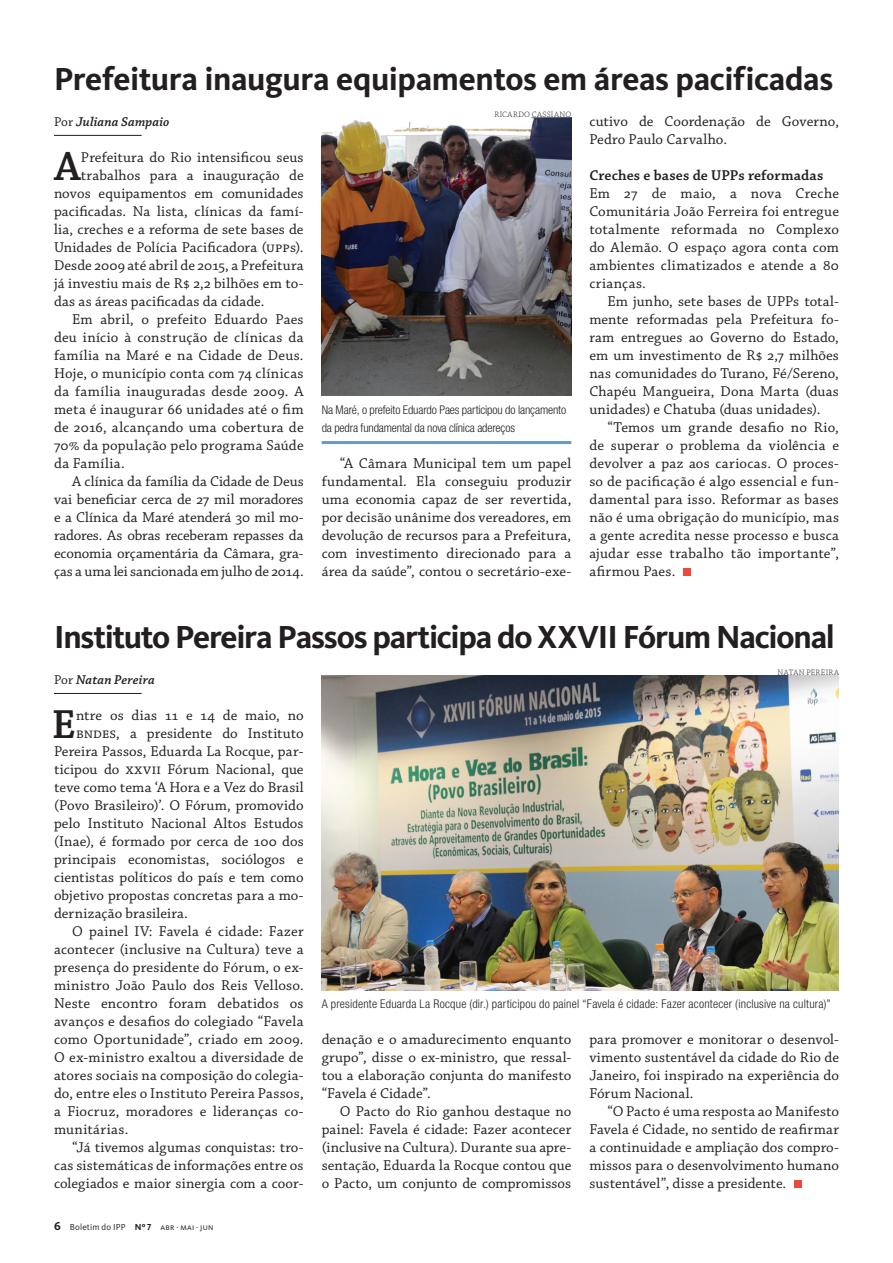
<style>
.page{position:relative;width:893px;height:1263px;background:#fff}
.page>*{position:absolute;margin:0;border:0;box-sizing:border-box;transform-origin:0 0}
.t1{font:600 42.75px "Chaparral Pro";color:#231f20}
.t2{font:700 33px "Kievit";letter-spacing:-.02em;color:#231f20}
.t3{font:15px/18px "Chaparral Pro";letter-spacing:.01em;color:#231f20;text-align:justify}
.t4{font:15px "Chaparral Pro";letter-spacing:.03em;color:#231f20}
.t5{font:600 15px "Chaparral Pro";letter-spacing:.005em;color:#231f20}
.t6{font:italic 600 13.5px "Chaparral Pro";letter-spacing:.01em;color:#231f20}
.t7{font:300 condensed 12px "Helvetica Neue LT Std";letter-spacing:.01em;color:#231f20}
.t8{font:300 condensed 12px/18px "Helvetica Neue LT Std";letter-spacing:-.01em;color:#231f20}
.t9{font:9px "Kievit";letter-spacing:.015em;color:#231f20}
.t10{font:300 8.25px "Chaparral Pro";letter-spacing:.045em;color:#231f20}
.s1{font-weight:400;font-style:normal}
.s2{font-family:"Kievit Bold SC";font-size:12px}
.s3{font-family:"Kievit Bold SC"}
.s4{font-family:"Kievit Regular SC"}
</style>
<div class="page">
<hr style="left:54px;top:135px;width:88px;height:1px;background:#231f20">
<div style="left:683px;top:568px;width:8px;height:8px;background:#ef473c"></div>
<hr style="left:54px;top:693px;width:88px;height:1px;background:#231f20">
<div style="left:794px;top:1181px;width:7px;height:7px;background:#ef473c"></div>
<hr style="left:322px;top:441px;width:249px;height:3px;background:#6a9ac1">
<img style="left:322px;top:117px;width:249px;height:279px">
<img style="left:322px;top:675px;width:517px;height:315px">
<h2 class="t2" style="left:54px;top:60px;width:781px">Prefeitura inaugura equipamentos em áreas pacificadas</h2>
<p class="t6" style="left:54px;top:114px;width:117px"><span class="s1">Por</span> Juliana Sampaio</p>
<h1 class="t1" style="left:55px;top:142px;width:28px">A</h1>
<p class="t3" style="left:81px;top:149px;width:224px">Prefeitura do Rio intensificou seus</p>
<p class="t3" style="left:81px;top:167px;width:224px">trabalhos para a inauguração de</p>
<p class="t3" style="left:54px;top:185px;width:251px">novos equipamentos em comunidades</p>
<p class="t3" style="left:54px;top:203px;width:251px">pacificadas. Na lista, clínicas da famí-</p>
<p class="t3" style="left:54px;top:221px;width:251px">lia, creches e a reforma de sete bases de</p>
<p class="t3" style="left:54px;top:239px;width:251px">Unidades de Polícia Pacificadora (upps).</p>
<p class="t3" style="left:54px;top:257px;width:251px">Desde 2009 até abril de 2015, a Prefeitura</p>
<p class="t3" style="left:54px;top:275px;width:251px">já investiu mais de R$ 2,2 bilhões em to-</p>
<p class="t3" style="left:54px;top:293px;width:212px">das as áreas pacificadas da cidade.</p>
<p class="t3" style="left:72px;top:311px;width:233px">Em abril, o prefeito Eduardo Paes</p>
<p class="t4" style="left:54px;top:329px;width:251px">deu início à construção de clínicas da</p>
<p class="t4" style="left:54px;top:347px;width:251px">família na Maré e na Cidade de Deus.</p>
<p class="t3" style="left:54px;top:365px;width:251px">Hoje, o município conta com 74 clínicas</p>
<p class="t3" style="left:54px;top:383px;width:251px">da família inauguradas desde 2009. A</p>
<p class="t3" style="left:54px;top:401px;width:251px">meta é inaugurar 66 unidades até o fim</p>
<p class="t3" style="left:54px;top:419px;width:251px">de 2016, alcançando uma cobertura de</p>
<p class="t3" style="left:54px;top:437px;width:251px">70% da população pelo programa Saúde</p>
<p class="t3" style="left:54px;top:455px;width:72px">da Família.</p>
<p class="t3" style="left:72px;top:473px;width:233px">A clínica da família da Cidade de Deus</p>
<p class="t3" style="left:54px;top:491px;width:251px">vai beneficiar cerca de 27 mil moradores</p>
<p class="t3" style="left:54px;top:509px;width:251px">e a Clínica da Maré atenderá 30 mil mo-</p>
<p class="t3" style="left:54px;top:527px;width:251px">radores. As obras receberam repasses da</p>
<p class="t3" style="left:54px;top:545px;width:251px">economia orçamentária da Câmara, gra-</p>
<p class="t3" style="left:54px;top:563px;width:251px">ças a uma lei sancionada em julho de 2014.</p>
<p class="t10" style="left:494px;top:110px;width:78px">RICARDO CASSIANO</p>
<p class="t8" style="left:322px;top:401px;width:246px">Na Maré, o prefeito Eduardo Paes participou do lançamento da pedra fundamental da nova clínica adereços</p>
<p class="t3" style="left:322px;top:455px;width:251px;text-indent:18px">“A Câmara Municipal tem um papel fundamental. Ela conseguiu produzir uma economia capaz de ser revertida, por decisão unânime dos vereadores, em devolução de recursos para a Prefeitura, com investimento direcionado para a área da saúde”, contou o secretário-exe-</p>
<p class="t3" style="left:589px;top:113px;width:251px">cutivo de Coordenação de Governo,<br>Pedro Paulo Carvalho.</p>
<p class="t5" style="left:589px;top:167px;width:236px">Creches e bases de UPPs reformadas</p>
<p class="t3" style="left:589px;top:185px;width:251px">Em 27 de maio, a nova Creche Comunitária João Ferreira foi entregue totalmente reformada no Complexo do Alemão. O espaço agora conta com ambientes climatizados e atende a 80 crianças.</p>
<p class="t3" style="left:589px;top:293px;width:251px;text-indent:18px">Em junho, sete bases de UPPs total&shy;mente reformadas pela Prefeitura fo&shy;ram entregues ao Governo do Estado, em um investimento de R$ 2,7 milhões nas comunidades do Turano, Fé/Sereno, Chapéu Mangueira, Dona Marta (duas unidades) e Chatuba (duas unidades).</p>
<p class="t3" style="left:589px;top:419px;width:251px;text-indent:18px">“Temos um grande desafio no Rio, de superar o problema da violência e devolver a paz aos cariocas. O proces&shy;so de pacificação é algo essencial e fun&shy;damental para isso. Reformar as bases não é uma obrigação do município, mas a gente acredita nesse processo e busca ajudar esse trabalho tão importante”, afirmou Paes.</p>
<h2 class="t2" style="left:54px;top:618px;width:782px">Instituto Pereira Passos participa do XXVII Fórum Nacional</h2>
<p class="t6" style="left:54px;top:672px;width:102px"><span class="s1">Por</span> Natan Pereira</p>
<h1 class="t1" style="left:52px;top:700px;width:26px">E</h1>
<p class="t3" style="left:76px;top:707px;width:229px">ntre os dias 11 e 14 de maio, no</p>
<p class="t3" style="left:76px;top:725px;width:229px">bndes, a presidente do Instituto</p>
<p class="t3" style="left:54px;top:743px;width:251px">Pereira Passos, Eduarda La Rocque, par-</p>
<p class="t3" style="left:54px;top:761px;width:251px">ticipou do xxvii Fórum Nacional, que</p>
<p class="t3" style="left:54px;top:779px;width:251px">teve como tema ‘A Hora e a Vez do Brasil</p>
<p class="t3" style="left:54px;top:797px;width:251px">(Povo Brasileiro)’. O Fórum, promovido</p>
<p class="t3" style="left:54px;top:815px;width:251px">pelo Instituto Nacional Altos Estudos</p>
<p class="t3" style="left:54px;top:833px;width:251px">(Inae), é formado por cerca de 100 dos</p>
<p class="t3" style="left:54px;top:851px;width:251px">principais economistas, sociólogos e</p>
<p class="t3" style="left:54px;top:869px;width:251px">cientistas políticos do país e tem como</p>
<p class="t3" style="left:54px;top:887px;width:251px">objetivo propostas concretas para a mo-</p>
<p class="t3" style="left:54px;top:905px;width:135px">dernização brasileira.</p>
<p class="t3" style="left:72px;top:923px;width:233px">O painel IV: Favela é cidade: Fazer</p>
<p class="t3" style="left:54px;top:941px;width:251px">acontecer (inclusive na Cultura) teve a</p>
<p class="t3" style="left:54px;top:959px;width:251px">presença do presidente do Fórum, o ex-</p>
<p class="t3" style="left:54px;top:977px;width:251px">ministro João Paulo dos Reis Velloso.</p>
<p class="t3" style="left:54px;top:995px;width:251px">Neste encontro foram debatidos os</p>
<p class="t3" style="left:54px;top:1013px;width:251px">avanços e desafios do colegiado “Favela</p>
<p class="t3" style="left:54px;top:1031px;width:251px">como Oportunidade”, criado em 2009.</p>
<p class="t3" style="left:54px;top:1049px;width:251px">O ex-ministro exaltou a diversidade de</p>
<p class="t3" style="left:54px;top:1067px;width:251px">atores sociais na composição do colegia-</p>
<p class="t3" style="left:54px;top:1085px;width:251px">do, entre eles o Instituto Pereira Passos,</p>
<p class="t4" style="left:54px;top:1103px;width:251px">a Fiocruz, moradores e lideranças co-</p>
<p class="t3" style="left:54px;top:1121px;width:76px">munitárias.</p>
<p class="t3" style="left:72px;top:1139px;width:233px">“Já tivemos algumas conquistas: tro-</p>
<p class="t3" style="left:54px;top:1157px;width:251px">cas sistemáticas de informações entre os</p>
<p class="t3" style="left:54px;top:1175px;width:251px">colegiados e maior sinergia com a coor-</p>
<p class="t9" style="left:54px;top:1222px;width:161px"><span class="s2">6</span> Boletim do IPP <span class="s3">Nº 7</span> <span class="s4">abr</span> · <span class="s4">mai</span> · <span class="s4">jun</span></p>
<p class="t10" style="left:778px;top:668px;width:63px">NATAN PEREIRA</p>
<p class="t7" style="left:322px;top:997px;width:511px">A presidente Eduarda La Rocque (dir.) participou do painel “Favela é cidade: Fazer acontecer (inclusive na cultura)”</p>
<p class="t3" style="left:322px;top:1031px;width:251px">denação e o amadurecimento enquanto grupo”, disse o ex-ministro, que ressal&shy;tou a elaboração conjunta do manifesto “Favela é Cidade”.</p>
<p class="t3" style="left:322px;top:1103px;width:251px;text-indent:18px">O Pacto do Rio ganhou destaque no painel: Favela é cidade: Fazer acontecer (inclusive na Cultura). Durante sua apre&shy;sentação, Eduarda la Rocque contou que o Pacto, um conjunto de compromissos</p>
<p class="t3" style="left:589px;top:1031px;width:251px">para promover e monitorar o desenvol&shy;vimento sustentável da cidade do Rio de Janeiro, foi inspirado na experiência do Fórum Nacional.</p>
<p class="t3" style="left:589px;top:1103px;width:251px;text-indent:18px">“O Pacto é uma resposta ao Manifesto Favela é Cidade, no sentido de reafirmar a continuidade e ampliação dos compro&shy;missos para o desenvolvimento humano sustentável”, disse a presidente.</p>
</div>
